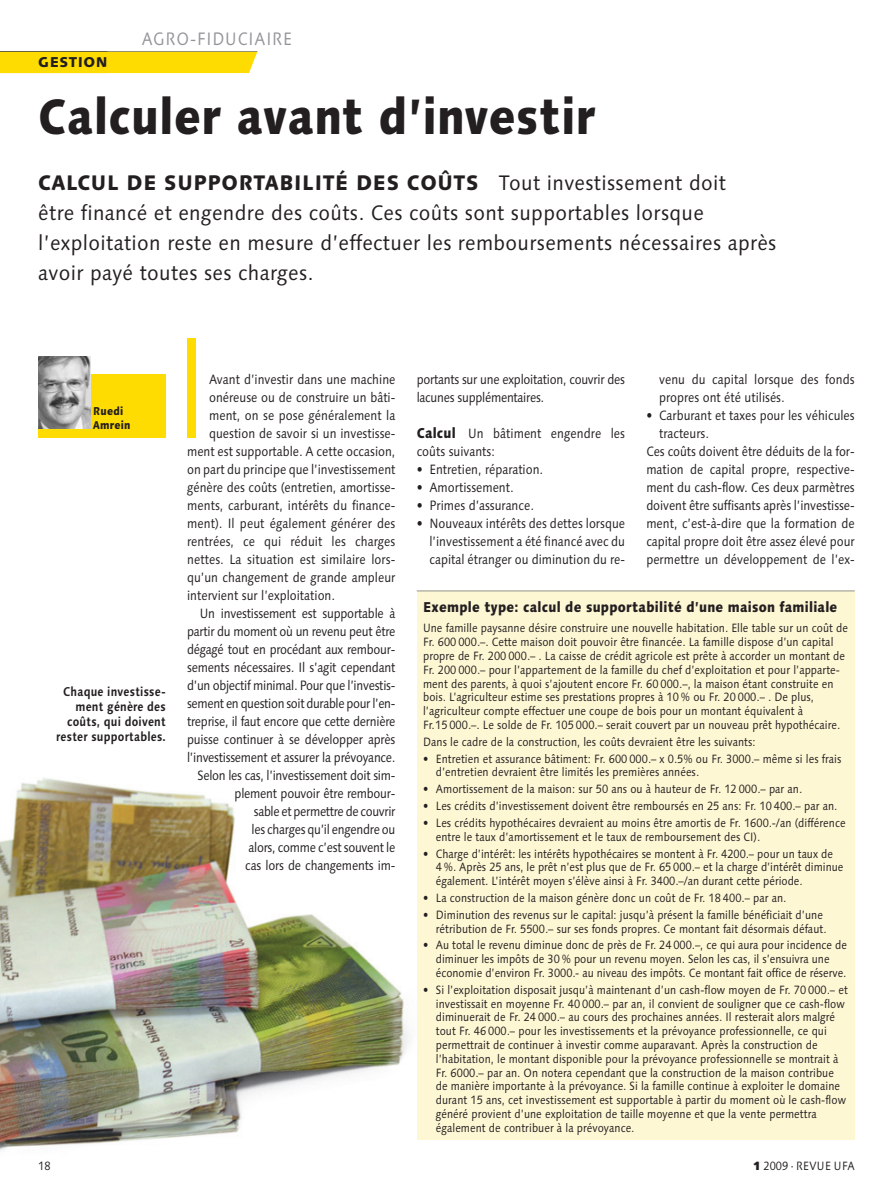
<style>
.page{position:relative;width:893px;height:1191px;background:#fff}
.page>*{position:absolute;margin:0;border:0;box-sizing:border-box;transform-origin:0 0}
.t1{font:800 49.5px "Linotype Syntax";letter-spacing:.015em;color:#231f20;scale:.88 1}
.t2{font:21px/30px "Linotype Syntax";letter-spacing:.015em;color:#231f20;scale:.95 1}
.t3{font:18px "Linotype Syntax";letter-spacing:.06em;color:#939598;scale:.88 1}
.t4{font:800 14.25px "Linotype Syntax";letter-spacing:.02em;color:#231f20;scale:.88 1}
.t5{font:800 14.25px "Linotype Syntax";letter-spacing:.02em;color:#231f20}
.t6{font:13.5px/18px "Linotype Syntax";letter-spacing:-.005em;color:#231f20;scale:.88 1}
.t7{font:13.5px "Linotype Syntax";letter-spacing:-.03em;color:#231f20;scale:.88 1}
.t8{font:13.5px "Linotype Syntax";letter-spacing:-.025em;color:#231f20;scale:.88 1}
.t9{font:700 12.75px/15px "Linotype Syntax";letter-spacing:.015em;color:#231f20;text-align:right;scale:.88 1}
.t10{font:12px/13.8px "Linotype Syntax";letter-spacing:.005em;color:#231f20;scale:.88 1}
.t11{font:12px "Linotype Syntax";letter-spacing:.04em;color:#231f20;scale:.88 1}
.t12{font:800 11.25px/13.5px "Linotype Syntax";letter-spacing:.02em;color:#231f20;scale:.88 1}
.s1{font-weight:800}
.s2{font-weight:800;font-size:14.25px}
.s3{font-weight:900}
</style>
<div class="page">
<img style="left:0;top:778px;width:409px;height:373px">
<div style="left:187px;top:339px;width:9px;height:99px;background:#ffdc01"></div>
<div style="left:38px;top:375px;width:128px;height:63px;background:#ffdc01"></div>
<div style="left:417px;top:591px;width:438px;height:549px;background:#fef7d4"></div>
<hr style="left:0;top:51px;width:258px;height:1px;background:#231f20">
<div style="left:0;top:52px;width:257px;height:21px;background:#ffdc01"></div>
<img style="left:38px;top:357px;width:52px;height:72px">
<hr style="left:417px;top:590px;width:438px;height:1px;background:#939598">
<p class="t5" style="left:38px;top:56px;width:71px">GESTION</p>
<h3 class="t3" style="left:142px;top:32px;width:172px">AGRO-FIDUCIAIRE</h3>
<h1 class="t1" style="left:38px;top:97px;width:635px">Calculer avant d’investir</h1>
<p class="t2" style="left:38px;top:170px;width:778px"><span class="s1">CALCUL DE SUPPORTABILITÉ DES COÛTS</span> Tout investissement doit<br>être financé et engendre des coûts. Ces coûts sont supportables lorsque l’exploitation reste en mesure d’effectuer les remboursements nécessaires après avoir payé toutes ses charges.</p>
<p class="t12" style="left:93px;top:405px;width:44px">Ruedi<br>Amrein</p>
<p class="t9" style="left:56px;top:685px;width:126px">Chaque investisse&shy;ment génère des coûts, qui doivent rester supportables.</p>
<p class="t6" style="left:209px;top:371px;width:213px">Avant d’investir dans une machine</p>
<p class="t6" style="left:209px;top:389px;width:213px">onéreuse ou de construire un bâti-</p>
<p class="t6" style="left:209px;top:407px;width:213px">ment, on se pose généralement la</p>
<p class="t6" style="left:209px;top:425px;width:213px">question de savoir si un investisse-</p>
<p class="t6" style="left:187px;top:443px;width:238px">ment est supportable. A cette occasion,</p>
<p class="t6" style="left:187px;top:461px;width:238px">on part du principe que l’investissement</p>
<p class="t6" style="left:187px;top:479px;width:238px">génère des coûts (entretien, amortisse-</p>
<p class="t6" style="left:187px;top:497px;width:238px">ments, carburant, intérêts du finance-</p>
<p class="t6" style="left:187px;top:515px;width:238px">ment). Il peut également générer des</p>
<p class="t6" style="left:187px;top:533px;width:238px">rentrées, ce qui réduit les charges</p>
<p class="t6" style="left:187px;top:551px;width:238px">nettes. La situation est similaire lors-</p>
<p class="t6" style="left:187px;top:569px;width:238px">qu’un changement de grande ampleur</p>
<p class="t6" style="left:187px;top:587px;width:169px">intervient sur l’exploitation.</p>
<p class="t6" style="left:200px;top:605px;width:224px">Un investissement est supportable à</p>
<p class="t6" style="left:187px;top:623px;width:238px">partir du moment où un revenu peut être</p>
<p class="t6" style="left:187px;top:641px;width:238px">dégagé tout en procédant aux rembour-</p>
<p class="t6" style="left:187px;top:659px;width:238px">sements nécessaires. Il s’agit cependant</p>
<p class="t6" style="left:187px;top:677px;width:238px">d’un objectif minimal. Pour que l’investis-</p>
<p class="t7" style="left:187px;top:697px;width:238px">sement en question soit durable pour l’en-</p>
<p class="t6" style="left:187px;top:713px;width:238px">treprise, il faut encore que cette dernière</p>
<p class="t6" style="left:187px;top:731px;width:238px">puisse continuer à se développer après</p>
<p class="t8" style="left:187px;top:751px;width:238px">l’investissement et assurer la prévoyance.</p>
<p class="t6" style="left:198px;top:767px;width:226px">Selon les cas, l’investissement doit sim-</p>
<p class="t6" style="left:235px;top:785px;width:184px">plement pouvoir être rembour-</p>
<p class="t7" style="left:254px;top:805px;width:162px">sable et permettre de couvrir</p>
<p class="t6" style="left:252px;top:821px;width:165px">les charges qu’il engendre ou</p>
<p class="t6" style="left:248px;top:839px;width:169px">alors, comme c’est souvent le</p>
<p class="t6" style="left:245px;top:857px;width:172px">cas lors de changements im-</p>
<p class="t6" style="left:417px;top:371px;width:238px">portants sur une exploitation, couvrir des lacunes supplémentaires.</p>
<p class="t6" style="left:417px;top:425px;width:238px"><span class="s2">Calcul</span> Un bâtiment engendre les coûts suivants:</p>
<p class="t6" style="left:417px;top:461px;width:145px">• Entretien, réparation.</p>
<p class="t6" style="left:417px;top:479px;width:112px">• Amortissement.</p>
<p class="t6" style="left:417px;top:497px;width:135px">• Primes d’assurance.</p>
<p class="t6" style="left:429px;top:515px;width:224px;text-align:justify;text-indent:-13px">• Nouveaux intérêts des dettes lorsque l’investissement a été financé avec du capital étranger ou diminution du re-</p>
<p class="t6" style="left:659px;top:371px;width:224px">venu du capital lorsque des fonds propres ont été utilisés.</p>
<p class="t6" style="left:646px;top:407px;width:238px">• Carburant et taxes pour les véhicules</p>
<p class="t6" style="left:659px;top:425px;width:58px">tracteurs.</p>
<p class="t6" style="left:646px;top:443px;width:238px">Ces coûts doivent être déduits de la for-</p>
<p class="t6" style="left:646px;top:461px;width:238px">mation de capital propre, respective-</p>
<p class="t6" style="left:646px;top:479px;width:238px">ment du cash-flow. Ces deux parmètres</p>
<p class="t6" style="left:646px;top:497px;width:238px">doivent être suffisants après l’investisse-</p>
<p class="t6" style="left:646px;top:515px;width:238px">ment, c’est-à-dire que la formation de</p>
<p class="t6" style="left:646px;top:533px;width:238px">capital propre doit être assez élevé pour</p>
<p class="t6" style="left:646px;top:551px;width:238px">permettre un développement de l’ex-</p>
<p class="t4" style="left:423px;top:601px;width:472px">Exemple type: calcul de supportabilité d’une maison familiale</p>
<p class="t10" style="left:423px;top:622px;width:484px">Une famille paysanne désire construire une nouvelle habitation. Elle table sur un coût de Fr. 600 000.–. Cette maison doit pouvoir être financée. La famille dispose d’un capital propre de Fr. 200 000.– . La caisse de crédit agricole est prête à accorder un montant de Fr. 200 000.– pour l’appartement de la famille du chef d’exploitation et pour l’apparte&shy;ment des parents, à quoi s’ajoutent encore Fr. 60 000.–, la maison étant construite en bois. L’agriculteur estime ses prestations propres à 10 % ou Fr. 20 000.– . De plus, l’agriculteur compte effectuer une coupe de bois pour un montant équivalent à<br>Fr.15 000.–. Le solde de Fr. 105 000.– serait couvert par un nouveau prêt hypothécaire.</p>
<p class="t10" style="left:423px;top:736px;width:379px">Dans le cadre de la construction, les coûts devraient être les suivants:</p>
<p class="t10" style="left:436px;top:753px;width:462px;text-indent:-13px">• Entretien et assurance bâtiment: Fr. 600 000.– x 0.5% ou Fr. 3000.– même si les frais d’entretien devraient être limités les premières années.</p>
<p class="t10" style="left:423px;top:783px;width:432px">• Amortissement de la maison: sur 50 ans ou à hauteur de Fr. 12 000.– par an.</p>
<p class="t10" style="left:423px;top:800px;width:472px">• Les crédits d’investissement doivent être remboursés en 25 ans: Fr. 10 400.– par an.</p>
<p class="t10" style="left:436px;top:817px;width:467px;text-indent:-13px">• Les crédits hypothécaires devraient au moins être amortis de Fr. 1600.-/an (différence entre le taux d’amortissement et le taux de remboursement des CI).</p>
<p class="t10" style="left:436px;top:847px;width:465px;text-indent:-13px">• Charge d’intérêt: les intérêts hypothécaires se montent à Fr. 4200.– pour un taux de<br>4 %. Après 25 ans, le prêt n’est plus que de Fr. 65 000.– et la charge d’intérêt diminue également. L’intérêt moyen s’élève ainsi à Fr. 3400.–/an durant cette période.</p>
<p class="t10" style="left:423px;top:892px;width:414px">• La construction de la maison génère donc un coût de Fr. 18 400.– par an.</p>
<p class="t10" style="left:423px;top:909px;width:460px;text-align:right">• Diminution des revenus sur le capital: jusqu’à présent la famille bénéficiait d’une rétribution de Fr. 5500.– sur ses fonds propres. Ce montant fait désormais défaut.</p>
<p class="t10" style="left:436px;top:939px;width:469px;text-indent:-13px">• Au total le revenu diminue donc de près de Fr. 24 000.–, ce qui aura pour incidence de diminuer les impôts de 30 % pour un revenu moyen. Selon les cas, il s’ensuivra une économie d’environ Fr. 3000.- au niveau des impôts. Ce montant fait office de réserve.</p>
<p class="t10" style="left:436px;top:984px;width:470px;text-indent:-13px">• Si l’exploitation disposait jusqu’à maintenant d’un cash-flow moyen de Fr. 70 000.– et investissait en moyenne Fr. 40 000.– par an, il convient de souligner que ce cash-flow diminuerait de Fr. 24 000.– au cours des prochaines années. Il resterait alors malgré tout Fr. 46 000.– pour les investissements et la prévoyance professionnelle, ce qui permettrait de continuer à investir comme auparavant. Après la construction de l’habitation, le montant disponible pour la prévoyance professionnelle se montrait à Fr. 6000.– par an. On notera cependant que la construction de la maison contribue de manière importante à la prévoyance. Si la famille continue à exploiter le domaine durant 15 ans, cet investissement est supportable à partir du moment où le cash-flow généré provient d’une exploitation de taille moyenne et que la vente permettra également de contribuer à la prévoyance.</p>
<p class="t10" style="left:38px;top:1160px;width:16px">18</p>
<p class="t11" style="left:753px;top:1161px;width:117px"><span class="s3">1</span> 2009 · REVUE UFA</p>
</div>
